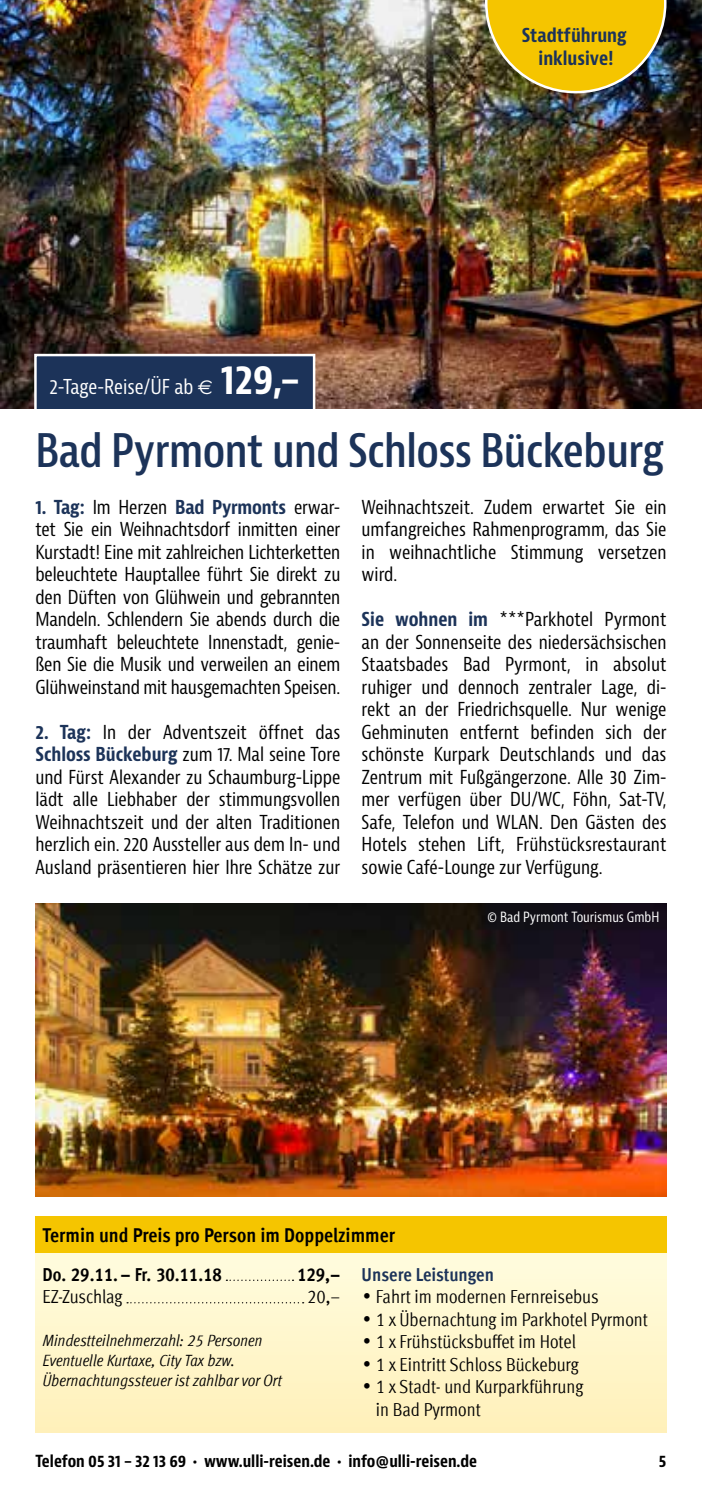
<style>
.page{position:relative;width:702px;height:1489px;background:#fff}
.page>*{position:absolute;margin:0;border:0;box-sizing:border-box;transform-origin:0 0}
.t1{font:600 condensed 45px "Bernina Sans";letter-spacing:-.01em;color:#1c3359}
.t2{font:700 condensed 20px "Meta Offc";color:#000}
.t3{font:condensed 20px "Bernina Sans";color:#fff}
.t4{font:condensed 18.75px/22.5px "Bernina Sans";color:#000;text-align:justify}
.t5{font:condensed 18.75px/22.5px "Meta Offc";letter-spacing:-.005em;color:#000}
.t6{font:700 condensed 18.75px "Meta Offc";color:#000}
.t7{font:700 condensed 18.75px/22.5px "Bernina Sans";color:#1c3359;text-align:center}
.t8{font:700 condensed 18.75px "Meta Offc";letter-spacing:-.005em;color:#1c3359}
.t9{font:italic condensed 16.25px/20px "Meta Offc";color:#000}
.t10{font:700 condensed 16.25px "Bernina Sans";color:#000}
.t11{font:condensed 13.75px "Bernina Sans";color:#fff}
.s1{font-family:"Euro Sans";font-stretch:normal}
.s2{font-weight:700;font-size:40px}
.s3{font-weight:700;color:#1c3359}
.s4{font-family:"Swiss 721 BT"}
</style>
<div class="page">
<img style="left:35px;top:903px;width:631px;height:293px">
<img style="left:0;top:0;width:702px;height:408px">
<div style="left:35px;top:355px;width:279px;height:53px;background:#1c3359"></div>
<div style="left:34px;top:354px;width:281px;height:56px;border:2px solid #fff"></div>
<div style="left:35px;top:1252px;width:631px;height:179px;background:linear-gradient(to bottom,#fffcde,#fff1ba)"></div>
<svg style="left:226px;top:1279px;width:67px;height:1px"></svg>
<svg style="left:127px;top:1301px;width:176px;height:2px"></svg>
<div style="left:35px;top:1215px;width:631px;height:37px;background:#f5c500"></div>
<svg style="left:485px;top:0;width:181px;height:93px;background:#cfad17"></svg>
<p class="t7" style="left:521px;top:25px;width:106px">Stadtführung inklusive!</p>
<p class="t3" style="left:50px;top:375px;width:252px">2-Tage-Reise/ÜF ab <span class="s1">€</span> <span class="s2">129,–</span></p>
<h1 class="t1" style="left:35px;top:423px;width:630px">Bad Pyrmont und Schloss Bückeburg</h1>
<p class="t4" style="left:35px;top:496px;width:306px"><span class="s3">1. Tag:</span> Im Herzen <span class="s3">Bad Pyrmonts</span> erwar&shy;tet Sie ein Weihnachtsdorf inmitten einer Kurstadt! Eine mit zahlreichen Lichterketten beleuchtete Hauptallee führt Sie direkt zu den Düften von Glühwein und gebrannten Mandeln. Schlendern Sie abends durch die traumhaft beleuchtete Innenstadt, genie&shy;ßen Sie die Musik und verweilen an einem Glühweinstand mit hausgemachten Speisen.</p>
<p class="t4" style="left:35px;top:721px;width:306px"><span class="s3">2. Tag:</span> In der Adventszeit öffnet das <span class="s3">Schloss Bückeburg</span> zum 17. Mal seine Tore und Fürst Alexander zu Schaumburg-Lippe lädt alle Liebhaber der stimmungsvollen Weihnachtszeit und der alten Traditionen herzlich ein. 220 Aussteller aus dem In- und Ausland präsentieren hier Ihre Schätze zur</p>
<p class="t4" style="left:361px;top:496px;width:306px">Weihnachtszeit. Zudem erwartet Sie ein umfangreiches Rahmenprogramm, das Sie in weihnachtliche Stimmung versetzen wird.</p>
<p class="t4" style="left:361px;top:608px;width:306px"><span class="s3">Sie wohnen im</span> ***Parkhotel Pyrmont an der Sonnenseite des niedersächsischen Staatsbades Bad Pyrmont, in absolut ruhiger und dennoch zentraler Lage, di&shy;rekt an der Friedrichsquelle. Nur wenige Gehminuten entfernt befinden sich der schönste Kurpark Deutschlands und das Zentrum mit Fußgängerzone. Alle 30 Zim&shy;mer verfügen über DU/WC, Föhn, Sat-TV, Safe, Telefon und WLAN. Den Gästen des Hotels stehen Lift, Frühstücksrestaurant sowie Café-Lounge zur Verfügung.</p>
<p class="t11" style="left:487px;top:908px;width:173px">© Bad Pyrmont Tourismus GmbH</p>
<p class="t2" style="left:43px;top:1223px;width:354px">Termin und Preis pro Person im Doppelzimmer</p>
<p class="t6" style="left:43px;top:1263px;width:181px">Do. 29.11.– Fr. 30.11.18</p>
<p class="t6" style="left:297px;top:1263px;width:45px">129,–</p>
<p class="t5" style="left:43px;top:1285px;width:82px">EZ-Zuschlag</p>
<p class="t5" style="left:307px;top:1285px;width:35px">20,–</p>
<p class="t9" style="left:43px;top:1330px;width:241px">Mindestteilnehmerzahl: 25 Personen<br>Eventuelle Kurtaxe, City Tax bzw.<br>Übernachtungssteuer ist zahlbar vor Ort</p>
<p class="t8" style="left:361px;top:1263px;width:134px">Unsere Leistungen</p>
<p class="t5" style="left:361px;top:1285px;width:239px"><span class="s4">•</span> Fahrt im modernen Fernreisebus</p>
<p class="t5" style="left:361px;top:1308px;width:288px"><span class="s4">•</span> 1 x Übernachtung im Parkhotel Pyrmont</p>
<p class="t5" style="left:361px;top:1330px;width:216px"><span class="s4">•</span> 1 x Frühstücksbuffet im Hotel</p>
<p class="t5" style="left:361px;top:1353px;width:219px"><span class="s4">•</span> 1 x Eintritt Schloss Bückeburg</p>
<p class="t5" style="left:376px;top:1375px;width:209px;text-indent:-14px"><span class="s4">•</span> 1 x Stadt- und Kurparkführung in Bad Pyrmont</p>
<p class="t10" style="left:35px;top:1451px;width:443px">Telefon 05 31 – 32 13 69 • www.ulli-reisen.de • info@ulli-reisen.de</p>
<p class="t10" style="left:659px;top:1451px;width:9px">5</p>
</div>
